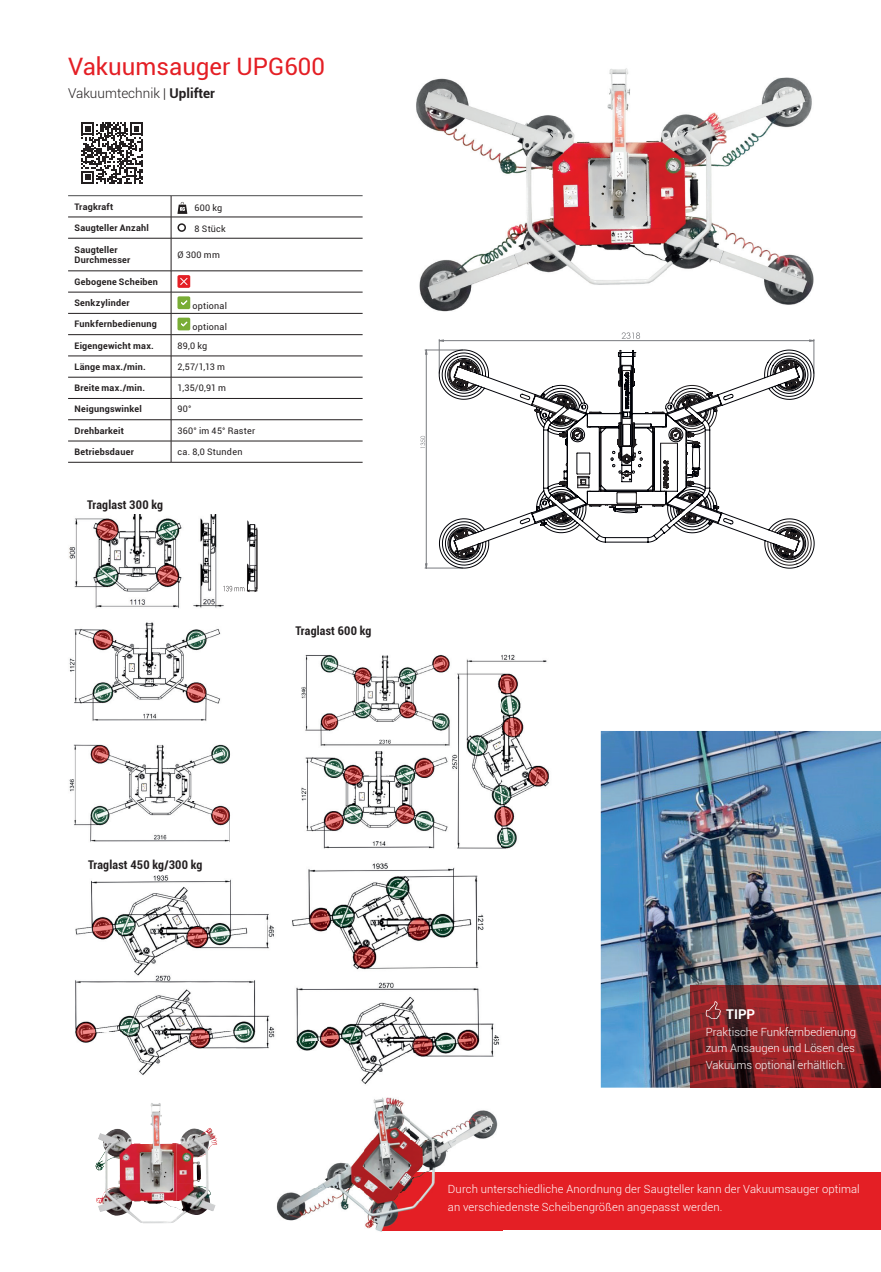
<style>
.page{position:relative;width:881px;height:1272px;background:#fff}
.page>*{position:absolute;margin:0;border:0;box-sizing:border-box;transform-origin:0 0}
.t1{font:24px "Roboto";color:#e41f25}
.t2{font:300 13.5px "Roboto";color:#231f20}
.t3{font:700 13.5px "Roboto";color:#fff}
.t4{font:700 condensed 12px "Roboto";letter-spacing:.015em;color:#231f20}
.t5{font:300 11.25px/16.5px "Roboto";letter-spacing:.01em;color:#fff}
.t6{font:700 9px/10.8px "Roboto";letter-spacing:.025em;color:#231f20}
.t7{font:9px "Roboto";letter-spacing:.03em;color:#231f20}
.s1{font-weight:700}
</style>
<div class="page">
<img style="left:600px;top:731px;width:280px;height:356px">
<div style="left:502px;top:1172px;width:378px;height:58px;background:#e41f25"></div>
<img style="left:372px;top:1097px;width:126px;height:43px">
<img style="left:276px;top:1140px;width:134px;height:92px">
<img style="left:410px;top:1140px;width:53px;height:32px">
<img style="left:410px;top:1230px;width:92px;height:1px">
<img style="left:380px;top:1172px;width:122px;height:58px">
<img style="left:98px;top:1103px;width:64px;height:39px">
<img style="left:177px;top:1128px;width:40px;height:54px">
<img style="left:95px;top:1142px;width:82px;height:81px">
<img style="left:176px;top:1182px;width:39px;height:38px">
<hr style="left:412px;top:666px;width:409px;height:1px;background:#b9babd">
<hr style="left:412px;top:317px;width:1px;height:259px;background:#b9babd">
<hr style="left:880px;top:317px;width:1px;height:259px;background:#b9babd">
<hr style="left:412px;top:673px;width:409px;height:1px;background:#b9babd">
<hr style="left:425px;top:350px;width:37px;height:1px;background:#797b7f">
<hr style="left:425px;top:568px;width:37px;height:1px;background:#797b7f">
<hr style="left:439px;top:339px;width:1px;height:34px;background:#797b7f">
<hr style="left:813px;top:339px;width:1px;height:34px;background:#797b7f">
<svg style="left:420px;top:350px;width:7px;height:218px"></svg>
<svg style="left:439px;top:332px;width:374px;height:9px"></svg>
<svg style="left:438px;top:349px;width:376px;height:219px"></svg>
<svg style="left:449px;top:350px;width:362px;height:215px"></svg>
<svg style="left:559px;top:399px;width:15px;height:8px"></svg>
<svg style="left:462px;top:362px;width:4px;height:3px"></svg>
<svg style="left:787px;top:381px;width:11px;height:4px"></svg>
<svg style="left:680px;top:511px;width:7px;height:4px"></svg>
<svg style="left:781px;top:549px;width:7px;height:5px"></svg>
<svg style="left:787px;top:532px;width:13px;height:10px"></svg>
<svg style="left:472px;top:366px;width:5px;height:5px"></svg>
<svg style="left:683px;top:398px;width:15px;height:6px"></svg>
<svg style="left:784px;top:362px;width:13px;height:6px"></svg>
<svg style="left:456px;top:552px;width:7px;height:3px"></svg>
<svg style="left:553px;top:515px;width:17px;height:6px"></svg>
<svg style="left:618px;top:453px;width:8px;height:6px"></svg>
<img style="left:69px;top:514px;width:163px;height:328px">
<img style="left:75px;top:875px;width:200px;height:199px">
<img style="left:292px;top:863px;width:208px;height:222px">
<img style="left:301px;top:654px;width:251px;height:195px">
<img style="left:247px;top:520px;width:11px;height:72px">
<hr style="left:256px;top:527px;width:1px;height:64px;background:#231f20">
<svg style="left:223px;top:564px;width:33px;height:27px"></svg>
<hr style="left:68px;top:195px;width:103px;height:1px;background:#4b4c4d">
<hr style="left:171px;top:195px;width:191px;height:1px;background:#4b4c4d">
<hr style="left:68px;top:217px;width:103px;height:1px;background:#231f20">
<hr style="left:171px;top:217px;width:191px;height:1px;background:#231f20">
<hr style="left:68px;top:238px;width:103px;height:1px;background:#231f20">
<hr style="left:171px;top:238px;width:191px;height:1px;background:#231f20">
<hr style="left:68px;top:270px;width:103px;height:1px;background:#231f20">
<hr style="left:171px;top:270px;width:191px;height:1px;background:#231f20">
<hr style="left:68px;top:292px;width:103px;height:1px;background:#231f20">
<hr style="left:171px;top:292px;width:191px;height:1px;background:#231f20">
<hr style="left:68px;top:313px;width:103px;height:1px;background:#231f20">
<hr style="left:171px;top:313px;width:191px;height:1px;background:#231f20">
<hr style="left:68px;top:334px;width:103px;height:1px;background:#231f20">
<hr style="left:171px;top:334px;width:191px;height:1px;background:#231f20">
<hr style="left:68px;top:355px;width:103px;height:1px;background:#231f20">
<hr style="left:171px;top:355px;width:191px;height:1px;background:#231f20">
<hr style="left:68px;top:377px;width:103px;height:1px;background:#231f20">
<hr style="left:171px;top:377px;width:191px;height:1px;background:#231f20">
<hr style="left:68px;top:398px;width:103px;height:1px;background:#231f20">
<hr style="left:171px;top:398px;width:191px;height:1px;background:#231f20">
<hr style="left:68px;top:419px;width:103px;height:1px;background:#231f20">
<hr style="left:171px;top:419px;width:191px;height:1px;background:#231f20">
<hr style="left:68px;top:441px;width:103px;height:1px;background:#231f20">
<hr style="left:171px;top:441px;width:191px;height:1px;background:#231f20">
<hr style="left:68px;top:462px;width:103px;height:1px;background:#231f20">
<hr style="left:171px;top:462px;width:191px;height:1px;background:#231f20">
<hr style="left:171px;top:238px;width:1px;height:33px;background:#231f20">
<svg style="left:171px;top:196px;width:16px;height:42px"></svg>
<div style="left:178px;top:224px;width:7px;height:7px;background:#fff;border-radius:50%"></div>
<div style="left:177px;top:223px;width:9px;height:9px;border:2px solid #231f20;border-radius:50%"></div>
<svg style="left:171px;top:271px;width:19px;height:191px"></svg>
<svg style="left:81px;top:122px;width:62px;height:62px"></svg>
<img style="left:412px;top:68px;width:402px;height:254px">
<svg style="left:689px;top:985px;width:191px;height:102px;background:#842428"></svg>
<h1 class="t1" style="left:68px;top:50px;width:258px">Vakuumsauger UPG600</h1>
<p class="t2" style="left:68px;top:84px;width:148px">Vakuumtechnik | <span class="s1">Uplifter</span></p>
<p class="t6" style="left:74px;top:201px;width:40px">Tragkraft</p>
<p class="t7" style="left:194px;top:201px;width:29px">600 kg</p>
<p class="t6" style="left:74px;top:222px;width:76px">Saugteller Anzahl</p>
<p class="t7" style="left:194px;top:222px;width:33px">8 Stück</p>
<p class="t6" style="left:74px;top:243px;width:57px">Saugteller<br>Durchmesser</p>
<p class="t7" style="left:177px;top:248px;width:44px">Ø 300 mm</p>
<p class="t6" style="left:74px;top:276px;width:85px">Gebogene Scheiben</p>
<p class="t6" style="left:74px;top:297px;width:57px">Senkzylinder</p>
<p class="t7" style="left:192px;top:299px;width:36px">optional</p>
<p class="t6" style="left:74px;top:318px;width:84px">Funkfernbedienung</p>
<p class="t7" style="left:192px;top:321px;width:36px">optional</p>
<p class="t6" style="left:74px;top:340px;width:81px">Eigengewicht max.</p>
<p class="t7" style="left:177px;top:339px;width:31px">89,0 kg</p>
<p class="t6" style="left:74px;top:361px;width:73px">Länge max./min.</p>
<p class="t7" style="left:177px;top:360px;width:49px">2,57/1,13 m</p>
<p class="t6" style="left:74px;top:382px;width:72px">Breite max./min.</p>
<p class="t7" style="left:177px;top:382px;width:50px">1,35/0,91 m</p>
<p class="t6" style="left:74px;top:403px;width:69px">Neigungswinkel</p>
<p class="t7" style="left:177px;top:403px;width:15px">90°</p>
<p class="t6" style="left:74px;top:425px;width:51px">Drehbarkeit</p>
<p class="t7" style="left:177px;top:424px;width:79px">360° im 45° Raster</p>
<p class="t6" style="left:74px;top:446px;width:61px">Betriebsdauer</p>
<p class="t7" style="left:177px;top:445px;width:66px">ca. 8,0 Stunden</p>
<p class="t4" style="left:87px;top:496px;width:77px">Traglast 300 kg</p>
<p class="t4" style="left:295px;top:622px;width:77px">Traglast 600 kg</p>
<p class="t4" style="left:88px;top:856px;width:116px">Traglast 450 kg/300 kg</p>
<p class="t3" style="left:726px;top:1004px;width:30px">TIPP</p>
<p class="t5" style="left:705px;top:1022px;width:152px;text-align:justify">Praktische Funkfernbedienung zum Ansaugen und Lösen des Vakuums optional erhältlich.</p>
<p class="t5" style="left:447px;top:1179px;width:413px;line-height:18px">Durch unterschiedliche Anordnung der Saugteller kann der Vakuumsauger optimal an verschiedenste Scheibengrößen angepasst werden.</p>
</div>
